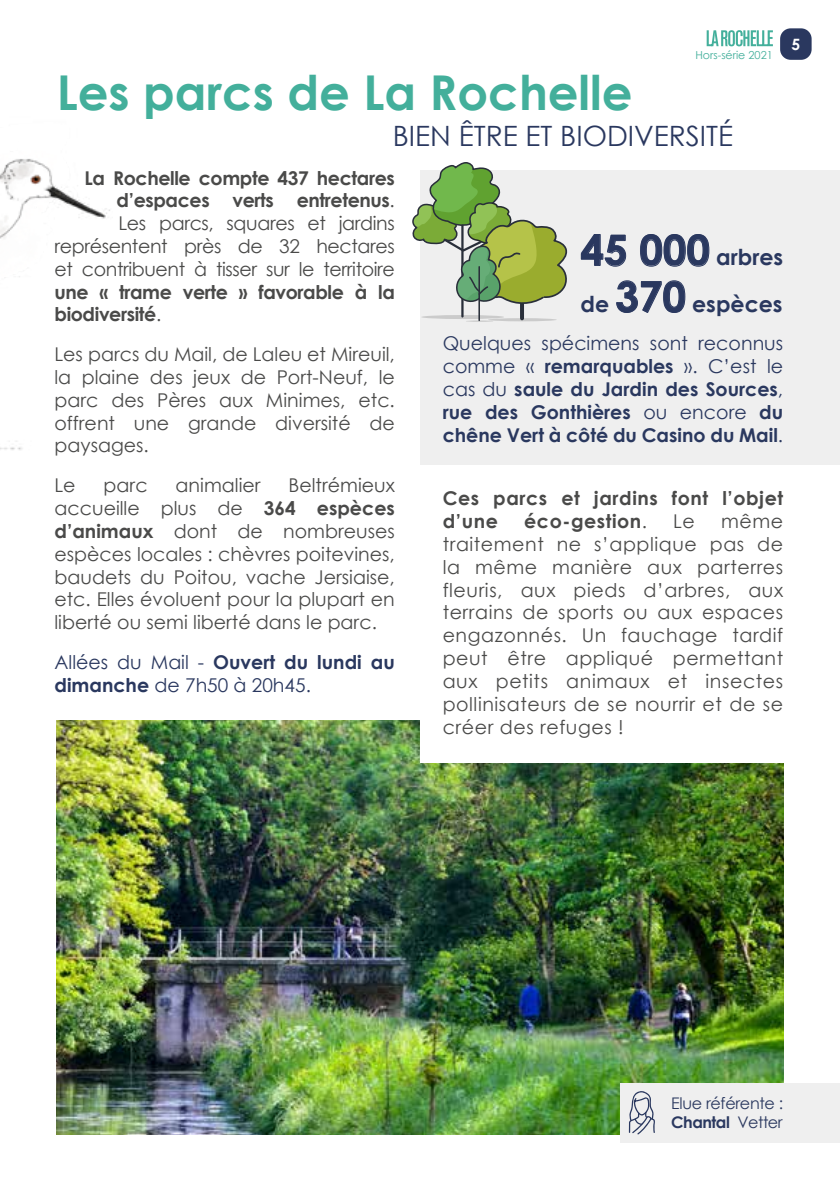
<style>
.page{position:relative;width:840px;height:1191px;background:#fff}
.page>*{position:absolute;margin:0;border:0;box-sizing:border-box;transform-origin:0 0}
.t1{font:700 48px "Century Gothic";color:#43af9b}
.t2{font:28px "Century Gothic";color:#2a385f}
.t3{font:700 22px/46.2px "Century Gothic";color:#2a385f}
.t4{font:19px/22.8px "Century Gothic";color:#4a4a49;text-align:justify}
.t5{font:19px/22.8px "Century Gothic";letter-spacing:-.02em;color:#4a4a49;text-align:right}
.t6{font:700 19px/22.8px "Century Gothic";color:#2a385f;text-align:justify}
.t7{font:19px/22.8px "Century Gothic";color:#2a385f}
.t8{font:700 19px/22.8px "Century Gothic";letter-spacing:.03em;color:#4a4a49}
.t9{font:700 19px/22.8px "Century Gothic";letter-spacing:-.02em;color:#4a4a49}
.t10{font:16px/19.2px "Century Gothic";letter-spacing:-.02em;color:#2a385f}
.t11{font:700 15.6px "Century Gothic";color:#fff}
.t12{font:11px "Century Gothic";color:#43af9b}
.s1{font-weight:700}
.s2{font-weight:400}
.s3{font-size:42px}
</style>
<div class="page">
<div style="left:779px;top:28px;width:32px;height:32px;background:#2a385f;border-radius:11px"></div>
<svg style="left:706px;top:30px;width:66px;height:16px"></svg>
<img style="left:57px;top:720px;width:725px;height:414px">
<img style="left:0;top:159px;width:110px;height:291px">
<div style="left:420px;top:170px;width:419px;height:294px;background:#efefef"></div>
<div style="left:420px;top:496px;width:371px;height:267px;background:#fff"></div>
<svg style="left:412px;top:162px;width:156px;height:160px"></svg>
<div style="left:620px;top:1083px;width:219px;height:59px;background:#efefef"></div>
<svg style="left:628px;top:1091px;width:26px;height:43px"></svg>
<p class="t12" style="left:695px;top:47px;width:79px">Hors-série 2021</p>
<h1 class="t1" style="left:57px;top:56px;width:577px">Les parcs de La Rochelle</h1>
<h2 class="t2" style="left:392px;top:117px;width:342px">BIEN ÊTRE ET BIODIVERSITÉ</h2>
<p class="t11" style="left:791px;top:32px;width:10px">5</p>
<p class="t5" style="left:54px;top:166px;width:342px"><span class="s1">La Rochelle compte 437 hectares d’espaces verts entretenus</span>.<br>Les parcs, squares et jardins représentent près de 32 hectares et contribuent à tisser sur le territoire</p>
<p class="t9" style="left:54px;top:279px;width:342px">une « trame verte » favorable à la biodiversité<span class="s2">.</span></p>
<p class="t4" style="left:54px;top:343px;width:342px">Les parcs du Mail, de Laleu et Mireuil, la plaine des jeux de Port-Neuf, le parc des Pères aux Minimes, etc. offrent une grande diversité de paysages.</p>
<p class="t4" style="left:54px;top:474px;width:23px">Le</p>
<p class="t4" style="left:104px;top:474px;width:45px">parc</p>
<p class="t4" style="left:175px;top:474px;width:86px">animalier</p>
<p class="t4" style="left:54px;top:474px;width:342px;text-indent:234px">Beltrémieux accueille plus de <span class="s1">364 espèces d’animaux</span> dont de nombreuses espèces locales : chèvres poitevines, baudets du Poitou, vache Jersiaise, etc. Elles évoluent pour la plupart en liberté ou semi liberté dans le parc.</p>
<p class="t7" style="left:54px;top:650px;width:341px">Allées du Mail - <span class="s1">Ouvert du lundi au dimanche</span> de 7h50 à 20h45.</p>
<p class="t3" style="left:580px;top:233px;width:204px"><span class="s3">45 000</span> arbres de <span class="s3">370</span> espèces</p>
<p class="t6" style="left:442px;top:331px;width:342px"><span class="s2">Quelques spécimens sont reconnus comme «</span> remarquables <span class="s2">». C’est le cas du</span> saule du Jardin des Sources<span class="s2">, </span>rue des Gonthières <span class="s2">ou encore</span> du chêne Vert à côté du Casino du Mail<span class="s2">.</span></p>
<p class="t8" style="left:442px;top:486px;width:342px">Ces parcs et jardins font l’objet d’une</p>
<p class="t8" style="left:524px;top:509px;width:124px">éco-gestion<span class="s2">.</span></p>
<p class="t4" style="left:673px;top:509px;width:23px">Le</p>
<p class="t4" style="left:442px;top:509px;width:342px;text-indent:278px">même traitement ne s’applique pas de la même manière aux parterres fleuris, aux pieds d’arbres, aux terrains de sports ou aux espaces engazonnés. Un fauchage tardif peut être appliqué permettant aux petits animaux et insectes pollinisateurs de se nourrir et de se créer des refuges !</p>
<p class="t10" style="left:671px;top:1093px;width:113px">Elue référente :<br><span class="s1">Chantal</span> Vetter</p>
</div>
